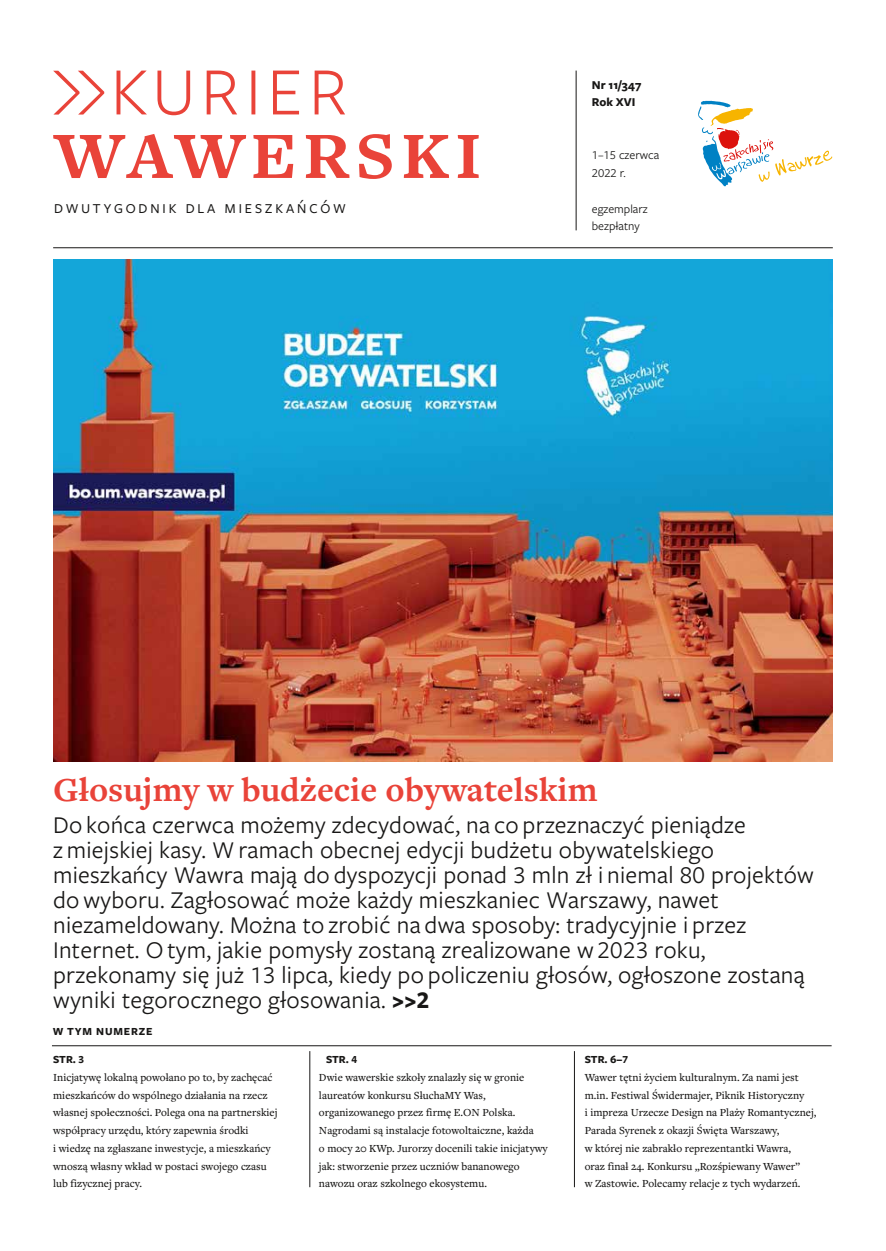
<style>
.page{position:relative;width:886px;height:1251px;background:#fff}
.page>*{position:absolute;margin:0;border:0;box-sizing:border-box;transform-origin:0 0}
.t1{font:700 35px "Freight Text Pro";color:#e94339}
.t2{font:25px/25px "Freight Sans Pro";letter-spacing:.01em;color:#181716}
.t3{font:18.75px "Freight Sans Pro";letter-spacing:.12em;color:#181716}
.t4{font:12.5px/17.8px "Freight Sans Pro";color:#181716}
.t5{font:700 12.5px/17.8px "Freight Sans Pro";color:#181716}
.t6{font:500 11.25px/17.8px "Freight Text Pro";color:#181716}
.t7{font:700 11.25px "Freight Sans Pro";letter-spacing:.07em;color:#181716}
.s1{font-weight:700}
</style>
<div class="page">
<hr style="left:53px;top:247px;width:780px;height:1px;background:#181716">
<hr style="left:576px;top:71px;width:1px;height:159px;background:#181716">
<svg style="left:698px;top:101px;width:134px;height:85px"></svg>
<svg style="left:53px;top:134px;width:426px;height:45px"></svg>
<svg style="left:117px;top:71px;width:228px;height:44px"></svg>
<svg style="left:53px;top:71px;width:51px;height:44px"></svg>
<hr style="left:52px;top:1045px;width:779px;height:1px;background:#181716">
<hr style="left:309px;top:1051px;width:1px;height:136px;background:#181716">
<hr style="left:574px;top:1051px;width:1px;height:136px;background:#181716">
<img style="left:53px;top:259px;width:780px;height:503px">
<h3 class="t3" style="left:54px;top:194px;width:294px">Dwutygodnik dla mieszkańców</h3>
<p class="t5" style="left:592px;top:75px;width:51px">Nr 11/347<br>Rok XVI</p>
<p class="t4" style="left:592px;top:146px;width:69px">1–15 czerwca<br>2022 r.</p>
<p class="t4" style="left:592px;top:199px;width:58px">egzemplarz bezpłatny</p>
<h1 class="t1" style="left:53px;top:766px;width:546px">Głosujmy w budżecie obywatelskim</h1>
<p class="t2" style="left:53px;top:811px;width:762px">Do końca czerwca możemy zdecydować, na co przeznaczyć pieniądze<br>z miejskiej kasy. W ramach obecnej edycji budżetu obywatelskiego mieszkańcy Wawra mają do dyspozycji ponad 3 mln zł i niemal 80 projektów do wyboru. Zagłosować może każdy mieszkaniec Warszawy, nawet niezameldowany. Można to zrobić na dwa sposoby: tradycyjnie i przez Internet. O tym, jakie pomysły zostaną zrealizowane w 2023 roku, przekonamy się już 13 lipca, kiedy po policzeniu głosów, ogłoszone zostaną wyniki tegorocznego głosowania. <span class="s1">&gt;&gt;2</span></p>
<p class="t7" style="left:53px;top:1024px;width:101px">W TYM NUMERZE</p>
<p class="t7" style="left:53px;top:1052px;width:33px">STR. 3</p>
<p class="t6" style="left:53px;top:1068px;width:226px">Inicjatywę lokalną powołano po to, by zachęcać mieszkańców do wspólnego działania na rzecz własnej społeczności. Polega ona na partnerskiej współpracy urzędu, który zapewnia środki<br>i wiedzę na zgłaszane inwestycje, a mieszkańcy wnoszą własny wkład w postaci swojego czasu lub fizycznej pracy.</p>
<p class="t7" style="left:326px;top:1052px;width:33px">STR. 4</p>
<p class="t6" style="left:319px;top:1068px;width:230px">Dwie wawerskie szkoły znalazły się w gronie laureatów konkursu SłuchaMY Was, organizowanego przez firmę E.ON Polska.<br>Nagrodami są instalacje fotowoltaiczne, każda<br>o mocy 20 KWp. Jurorzy docenili takie inicjatywy jak: stworzenie przez uczniów bananowego nawozu oraz szkolnego ekosystemu.</p>
<p class="t7" style="left:585px;top:1052px;width:45px">STR. 6–7</p>
<p class="t6" style="left:585px;top:1068px;width:233px">Wawer tętni życiem kulturalnym. Za nami jest m.in. Festiwal Świdermajer, Piknik Historyczny<br>i impreza Urzecze Design na Plaży Romantycznej, Parada Syrenek z okazji Święta Warszawy,<br>w której nie zabrakło reprezentantki Wawra,<br>oraz finał 24. Konkursu „Rozśpiewany Wawer”<br>w Zastowie. Polecamy relacje z tych wydarzeń.</p>
</div>
